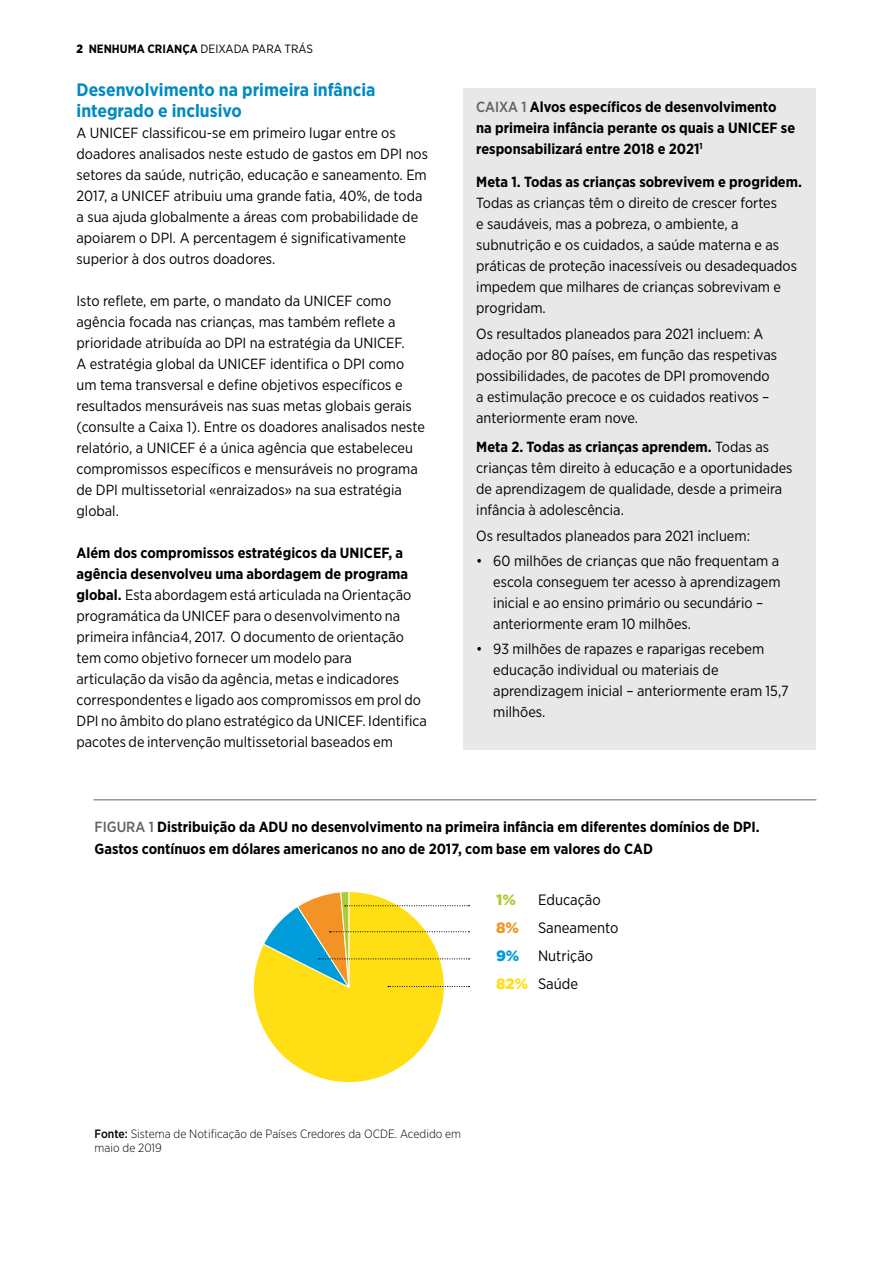
<style>
.page{position:relative;width:893px;height:1263px;background:#fff}
.page>*{position:absolute;margin:0;border:0;box-sizing:border-box;transform-origin:0 0}
.t1{font:700 18px/21px "Gotham Narrow";color:#008ac1}
.t2{font:15px "Gotham Narrow";color:#000}
.t3{font:900 15px "Gotham";color:#f39325}
.t4{font:900 15px "Gotham";color:#afcb37}
.t5{font:14.7px/21px "Gotham Narrow";color:#000}
.t6{font:700 14.7px/21px "Gotham Narrow";color:#000}
.t7{font:300 12px/14.4px "Gotham Narrow";color:#000}
.t8{font:12px "Gotham Narrow";color:#000}
.s1{font-weight:900}
.s2{font-weight:700}
.s3{font-weight:500;color:#646363}
.s4{font-family:"Gotham";font-weight:900;color:#009bd9}
.s5{font-family:"Gotham";font-weight:900;color:#ffde14}
.s6{font-weight:500}
</style>
<div class="page">
<hr style="left:94px;top:799px;width:722px;height:1px;background:#646363">
<div style="left:464px;top:88px;width:352px;height:661px;background:#e8e8e8"></div>
<svg style="left:253px;top:891px;width:216px;height:192px"></svg>
<p class="t8" style="left:77px;top:42px;width:238px"><span class="s1">2</span> <span class="s2">NENHUMA CRIANÇA</span> DEIXADA PARA TRÁS</p>
<p class="t1" style="left:77px;top:79px;width:301px">Desenvolvimento na primeira infância integrado e inclusivo</p>
<p class="t5" style="left:77px;top:122px;width:353px">A UNICEF classificou-se em primeiro lugar entre os doadores analisados neste estudo de gastos em DPI nos setores da saúde, nutrição, educação e saneamento. Em 2017, a UNICEF atribuiu uma grande fatia, 40%, de toda a sua ajuda globalmente a áreas com probabilidade de apoiarem o DPI. A percentagem é significativamente superior à dos outros doadores.</p>
<p class="t5" style="left:77px;top:290px;width:350px">Isto reflete, em parte, o mandato da UNICEF como agência focada nas crianças, mas também reflete a prioridade atribuída ao DPI na estratégia da UNICEF.<br>A estratégia global da UNICEF identifica o DPI como um tema transversal e define objetivos específicos e resultados mensuráveis nas suas metas globais gerais (consulte a Caixa 1). Entre os doadores analisados neste relatório, a UNICEF é a única agência que estabeleceu compromissos específicos e mensuráveis no programa de DPI multissetorial «enraizados» na sua estratégia global.</p>
<p class="t5" style="left:77px;top:542px;width:352px"><span class="s2">Além dos compromissos estratégicos da UNICEF, a agência desenvolveu uma abordagem de programa global.</span> Esta abordagem está articulada na Orientação programática da UNICEF para o desenvolvimento na primeira infância4, 2017. O documento de orientação tem como objetivo fornecer um modelo para<br>articulação da visão da agência, metas e indicadores correspondentes e ligado aos compromissos em prol do DPI no âmbito do plano estratégico da UNICEF. Identifica pacotes de intervenção multissetorial baseados em</p>
<p class="t6" style="left:476px;top:96px;width:320px"><span class="s3">CAIXA 1</span> Alvos específicos de desenvolvimento na primeira infância perante os quais a UNICEF se responsabilizará entre 2018 e 2021<sup>1</sup></p>
<p class="t5" style="left:476px;top:171px;width:327px"><span class="s2">Meta 1. Todas as crianças sobrevivem e progridem.<br></span>Todas as crianças têm o direito de crescer fortes<br>e saudáveis, mas a pobreza, o ambiente, a subnutrição e os cuidados, a saúde materna e as práticas de proteção inacessíveis ou desadequados impedem que milhares de crianças sobrevivam e progridam.</p>
<p class="t5" style="left:476px;top:323px;width:302px">Os resultados planeados para 2021 incluem: A adoção por 80 países, em função das respetivas possibilidades, de pacotes de DPI promovendo a estimulação precoce e os cuidados reativos – anteriormente eram nove.</p>
<p class="t5" style="left:476px;top:436px;width:318px"><span class="s2">Meta 2. Todas as crianças aprendem.</span> Todas as crianças têm direito à educação e a oportunidades de aprendizagem de qualidade, desde a primeira infância à adolescência.</p>
<p class="t5" style="left:476px;top:524px;width:275px">Os resultados planeados para 2021 incluem:</p>
<p class="t5" style="left:493px;top:550px;width:289px;text-indent:-17px">• 60 milhões de crianças que não frequentam a escola conseguem ter acesso à aprendizagem inicial e ao ensino primário ou secundário – anteriormente eram 10 milhões.</p>
<p class="t5" style="left:493px;top:638px;width:297px;text-indent:-17px">• 93 milhões de rapazes e raparigas recebem educação individual ou materiais de aprendizagem inicial – anteriormente eram 15,7 milhões.</p>
<p class="t6" style="left:95px;top:817px;width:667px"><span class="s3">FIGURA 1</span> Distribuição da ADU no desenvolvimento na primeira infância em diferentes domínios de DPI.<br>Gastos contínuos em dólares americanos no ano de 2017, com base em valores do CAD</p>
<p class="t4" style="left:496px;top:889px;width:21px">1%</p>
<p class="t2" style="left:538px;top:890px;width:64px">Educação</p>
<p class="t3" style="left:496px;top:917px;width:24px">8%</p>
<p class="t2" style="left:538px;top:918px;width:82px">Saneamento</p>
<p class="t2" style="left:496px;top:947px;width:99px"><span class="s4">9%</span> Nutrição</p>
<p class="t2" style="left:496px;top:974px;width:84px"><span class="s5">82%</span> Saúde</p>
<p class="t7" style="left:95px;top:1126px;width:368px"><span class="s6">Fonte:</span> Sistema de Notificação de Países Credores da OCDE. Acedido em maio de 2019</p>
</div>
